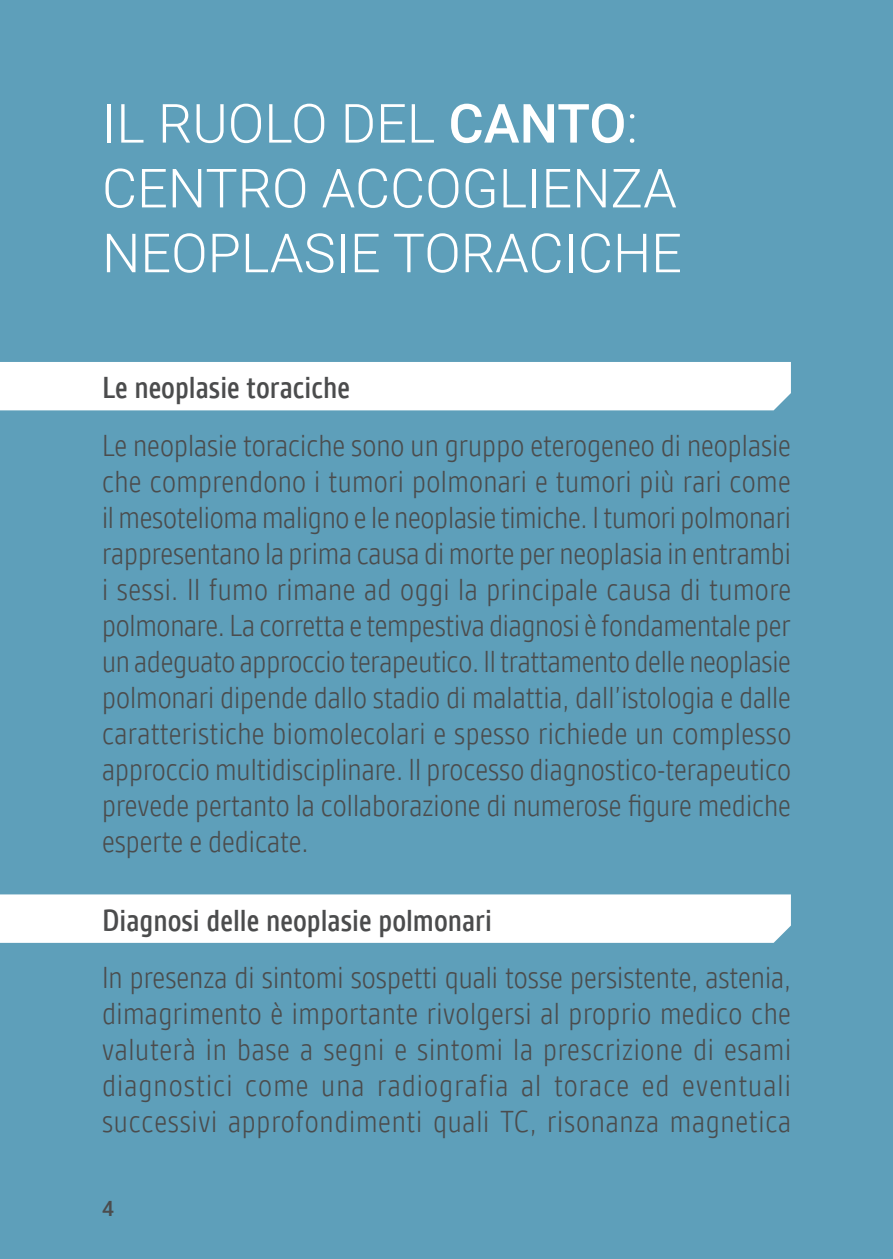
<style>
.page{position:relative;width:893px;height:1259px;background:#5e9fba}
.page>*{position:absolute;margin:0;border:0;box-sizing:border-box;transform-origin:0 0}
.t1{font:300 54px/64.8px "Roboto";color:#fff}
.t2{font:300 33px/36px "Gesta Condensed";color:#4b4c4d;text-align:justify}
.t3{font:500 33px "Gesta Condensed";color:#4b4c4d}
.t4{font:500 21px "Roboto";color:#4b4c4d}
.s1{font-weight:500}
</style>
<div class="page">
<div style="left:0;top:362px;width:791px;height:48px;background:#fff"></div>
<div style="left:0;top:894px;width:791px;height:49px;background:#fff"></div>
<h1 class="t1" style="left:102px;top:89px;width:581px">IL RUOLO DEL <span class="s1">CANTO</span>:<br>CENTRO ACCOGLIENZA<br>NEOPLASIE TORACICHE</h1>
<p class="t3" style="left:102px;top:370px;width:249px">Le neoplasie toraciche</p>
<p class="t2" style="left:102px;top:427px;width:691px">Le neoplasie toraciche sono un gruppo eterogeneo di neoplasie che comprendono i tumori polmonari e tumori più rari come il mesotelioma maligno e le neoplasie timiche. I tumori polmonari rappresentano la prima causa di morte per neoplasia in entrambi i sessi. Il fumo rimane ad oggi la principale causa di tumore polmonare. La corretta e tempestiva diagnosi è fondamentale per un adeguato approccio terapeutico. Il trattamento delle neoplasie polmonari dipende dallo stadio di malattia, dall’istologia e dalle caratteristiche biomolecolari e spesso richiede un complesso approccio multidisciplinare. Il processo diagnostico-terapeutico prevede pertanto la collaborazione di numerose figure mediche esperte e dedicate.</p>
<p class="t3" style="left:102px;top:902px;width:391px">Diagnosi delle neoplasie polmonari</p>
<p class="t2" style="left:102px;top:960px;width:691px">In presenza di sintomi sospetti quali tosse persistente, astenia, dimagrimento è importante rivolgersi al proprio medico che valuterà in base a segni e sintomi la prescrizione di esami diagnostici come una radiografia al torace ed eventuali successivi approfondimenti quali TC, risonanza magnetica</p>
<p class="t4" style="left:102px;top:1193px;width:13px">4</p>
</div>
